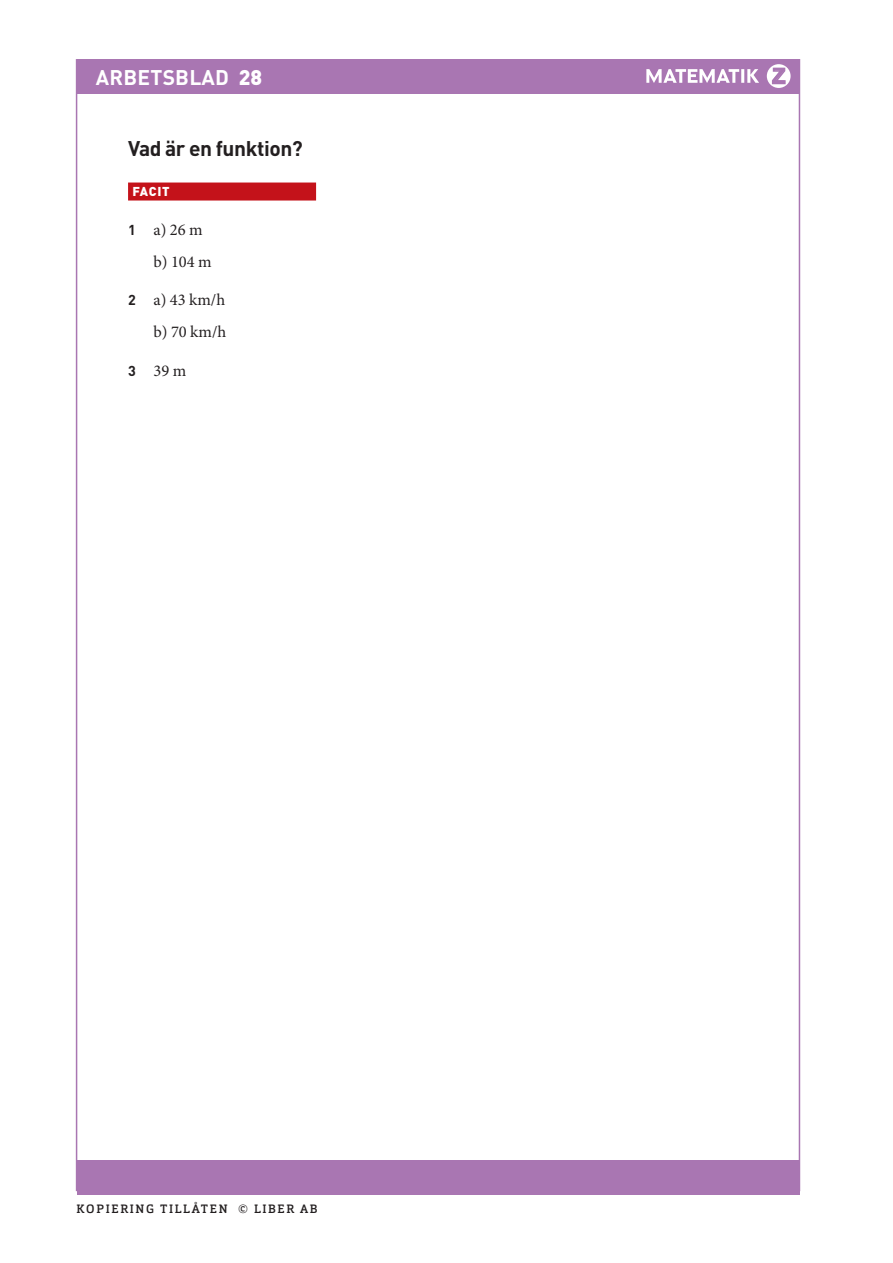
<style>
.page{position:relative;width:893px;height:1263px;background:#fff}
.page>*{position:absolute;margin:0;border:0;box-sizing:border-box;transform-origin:0 0}
.R_OH{font:700 21px "DIN Pro";letter-spacing:-.02em;color:#231f20}
.Antal_ratt{font:700 21px "DIN Pro";letter-spacing:.01em;color:#fff}
.t1{font:900 21px "DIN Pro";letter-spacing:.01em;color:#fff}
.t2{font:700 21px "Arial";color:#a976b2}
.Uppgift_luft_över_li{font:16.5px "Minion Pro";color:#231f20}
.Facit_ab{font:16.5px "Minion Pro";color:#231f20}
.R_Facit_2{font:900 12.75px "DIN Pro";letter-spacing:.055em;color:#fff}
.t3{font:500 12px "Orgon Slab";letter-spacing:.14em;color:#231f20}
.s1{font-weight:900}
.s2{font-family:"DIN Pro";font-weight:700;font-size:14.25px}
</style>
<div class="page">
<div style="left:77px;top:59px;width:722px;height:34px;background:#a976b2"></div>
<div style="left:77px;top:1160px;width:722px;height:34px;background:#a976b2"></div>
<div style="left:767px;top:64px;width:24px;height:24px;background:#fff;border-radius:50%"></div>
<svg style="left:646px;top:69px;width:113px;height:14px"></svg>
<svg style="left:772px;top:67px;width:14px;height:18px"></svg>
<div style="left:128px;top:183px;width:188px;height:18px;background:#c4121a"></div>
<p class="Antal_ratt" style="left:96px;top:63px;width:168px">ARBETSBLAD <span class="s1">28</span></p>
<h1 class="t2" style="left:772px;top:61px;width:14px">Z</h1>
<h1 class="t1" style="left:101px;top:64px;width:135px">ARBETSBLAD</h1>
<p class="R_OH" style="left:128px;top:134px;width:176px">Vad är en funktion?</p>
<p class="R_Facit_2" style="left:132px;top:183px;width:39px">FACIT</p>
<p class="Facit_ab" style="left:128px;top:218px;width:76px"><span class="s2">1</span> a) 26 m</p>
<p class="Uppgift_luft_över_li" style="left:154px;top:250px;width:60px">b) 104 m</p>
<p class="Facit_ab" style="left:128px;top:289px;width:99px"><span class="s2">2</span> a) 43 km/h</p>
<p class="Uppgift_luft_över_li" style="left:154px;top:321px;width:74px">b) 70 km/h</p>
<p class="Uppgift_luft_över_li" style="left:128px;top:360px;width:60px"><span class="s2">3</span> 39 m</p>
<p class="t3" style="left:77px;top:1201px;width:243px">KOPIERING TILLÅTEN © LIBER AB</p>
</div>
